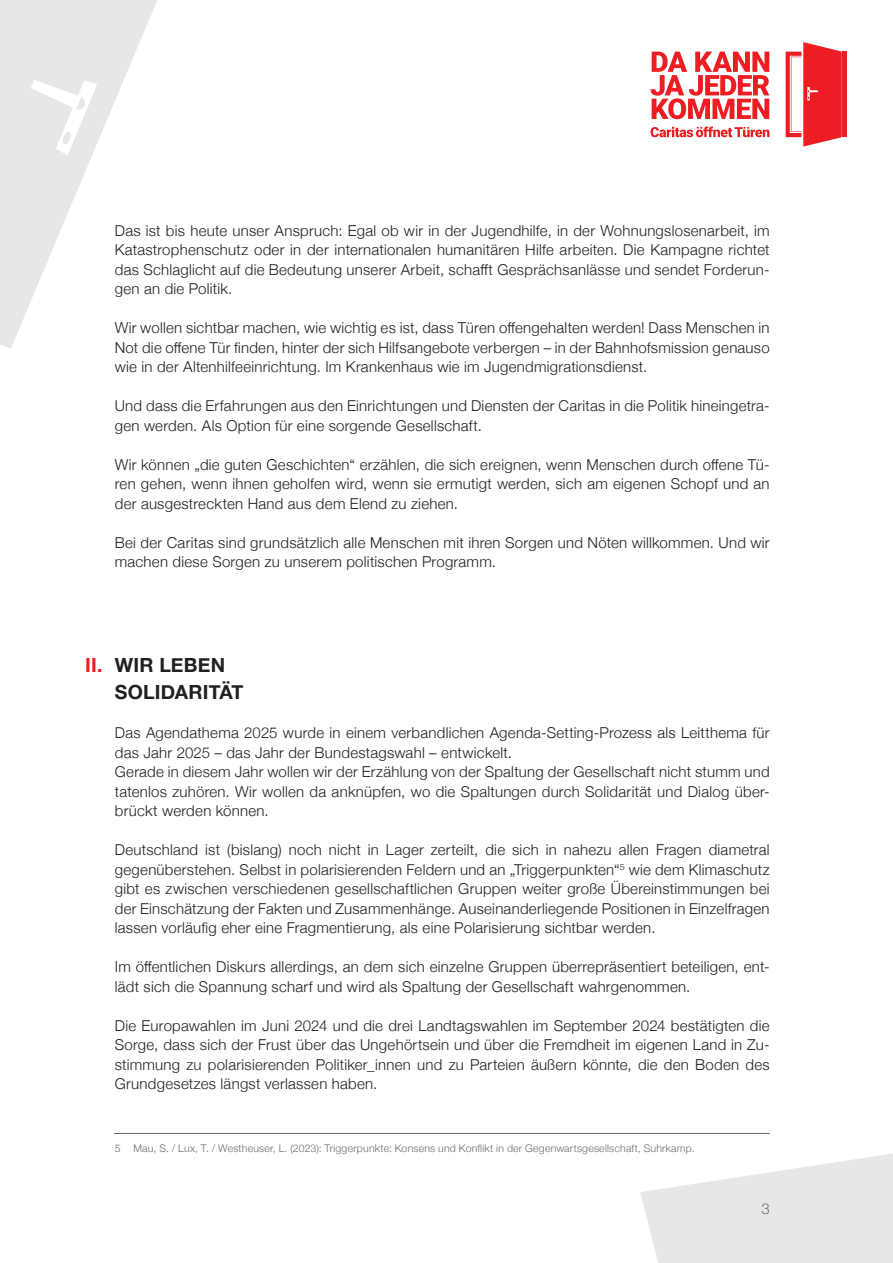
<style>
.page{position:relative;width:893px;height:1263px;background:#fff}
.page>*{position:absolute;margin:0;border:0;box-sizing:border-box;transform-origin:0 0}
.t1{font:700 19.5px/27px "Helvetica Neue";letter-spacing:.01em;color:#231f20}
.t2{font:300 15px/19.5px "Helvetica Neue";letter-spacing:.02em;color:#231f20;text-align:justify}
.t3{font:300 15px "Helvetica Neue";color:#6c6d70}
.t4{font:300 10.5px "Helvetica Neue";letter-spacing:.02em;color:#6c6d70}
.s1{color:#ee1d23}
</style>
<div class="page">
<svg style="left:640px;top:1153px;width:253px;height:110px"></svg>
<svg style="left:0;top:0;width:157px;height:349px;fill:#e6e7e9"></svg>
<svg style="left:62px;top:131px;width:9px;height:14px"></svg>
<svg style="left:76px;top:97px;width:10px;height:14px"></svg>
<svg style="left:651px;top:52px;width:118px;height:67px"></svg>
<svg style="left:651px;top:126px;width:118px;height:11px"></svg>
<hr style="left:843px;top:52px;width:4px;height:85px;background:#ee1d23">
<svg style="left:786px;top:42px;width:56px;height:105px"></svg>
<hr style="left:114px;top:1133px;width:656px;height:1px;background:#6c6d70">
<p class="t2" style="left:115px;top:219px;width:656px">Das ist bis heute unser Anspruch: Egal ob wir in der Jugendhilfe, in der Wohnungslosenarbeit, im Katastrophenschutz oder in der internationalen humanitären Hilfe arbeiten. Die Kampagne richtet das Schlaglicht auf die Bedeutung unserer Arbeit, schafft Gesprächsanlässe und sendet Forderun&shy;gen an die Politik.</p>
<p class="t2" style="left:115px;top:317px;width:656px">Wir wollen sichtbar machen, wie wichtig es ist, dass Türen offengehalten werden! Dass Menschen in Not die offene Tür finden, hinter der sich Hilfsangebote verbergen – in der Bahnhofsmission genauso wie in der Altenhilfeeinrichtung. Im Krankenhaus wie im Jugendmigrationsdienst.</p>
<p class="t2" style="left:115px;top:395px;width:656px">Und dass die Erfahrungen aus den Einrichtungen und Diensten der Caritas in die Politik hineingetra&shy;gen werden. Als Option für eine sorgende Gesellschaft.</p>
<p class="t2" style="left:115px;top:453px;width:656px">Wir können „die guten Geschichten“ erzählen, die sich ereignen, wenn Menschen durch offene Tü&shy;ren gehen, wenn ihnen geholfen wird, wenn sie ermutigt werden, sich am eigenen Schopf und an der ausgestreckten Hand aus dem Elend zu ziehen.</p>
<p class="t2" style="left:115px;top:531px;width:656px">Bei der Caritas sind grundsätzlich alle Menschen mit ihren Sorgen und Nöten willkommen. Und wir machen diese Sorgen zu unserem politischen Programm.</p>
<h1 class="t1" style="left:115px;top:652px;width:130px;text-indent:-30px"><span class="s1">II.</span> WIR LEBEN<br>SOLIDARITÄT</h1>
<p class="t2" style="left:115px;top:722px;width:656px;text-align:left">Das Agendathema 2025 wurde in einem verbandlichen Agenda-Setting-Prozess als Leitthema für das Jahr 2025 – das Jahr der Bundestagswahl – entwickelt.<br>Gerade in diesem Jahr wollen wir der Erzählung von der Spaltung der Gesellschaft nicht stumm und tatenlos zuhören. Wir wollen da anknüpfen, wo die Spaltungen durch Solidarität und Dialog über&shy;brückt werden können.</p>
<p class="t2" style="left:115px;top:839px;width:656px">Deutschland ist (bislang) noch nicht in Lager zerteilt, die sich in nahezu allen Fragen diametral gegenüberstehen. Selbst in polarisierenden Feldern und an „Triggerpunkten“<sup>5</sup> wie dem Klimaschutz gibt es zwischen verschiedenen gesellschaftlichen Gruppen weiter große Übereinstimmungen bei der Einschätzung der Fakten und Zusammenhänge. Auseinanderliegende Positionen in Einzelfragen lassen vorläufig eher eine Fragmentierung, als eine Polarisierung sichtbar werden.</p>
<p class="t2" style="left:115px;top:956px;width:655px">Im öffentlichen Diskurs allerdings, an dem sich einzelne Gruppen überrepräsentiert beteiligen, ent&shy;lädt sich die Spannung scharf und wird als Spaltung der Gesellschaft wahrgenommen.</p>
<p class="t2" style="left:115px;top:1014px;width:656px">Die Europawahlen im Juni 2024 und die drei Landtagswahlen im September 2024 bestätigten die Sorge, dass sich der Frust über das Ungehörtsein und über die Fremdheit im eigenen Land in Zu&shy;stimmung zu polarisierenden Politiker_innen und zu Parteien äußern könnte, die den Boden des Grundgesetzes längst verlassen haben.</p>
<p class="t4" style="left:115px;top:1140px;width:581px">5 Mau, S. / Lux, T. / Westheuser, L. (2023): Triggerpunkte: Konsens und Konflikt in der Gegenwartsgesellschaft, Suhrkamp.</p>
<p class="t3" style="left:761px;top:1196px;width:10px">3</p>
</div>
